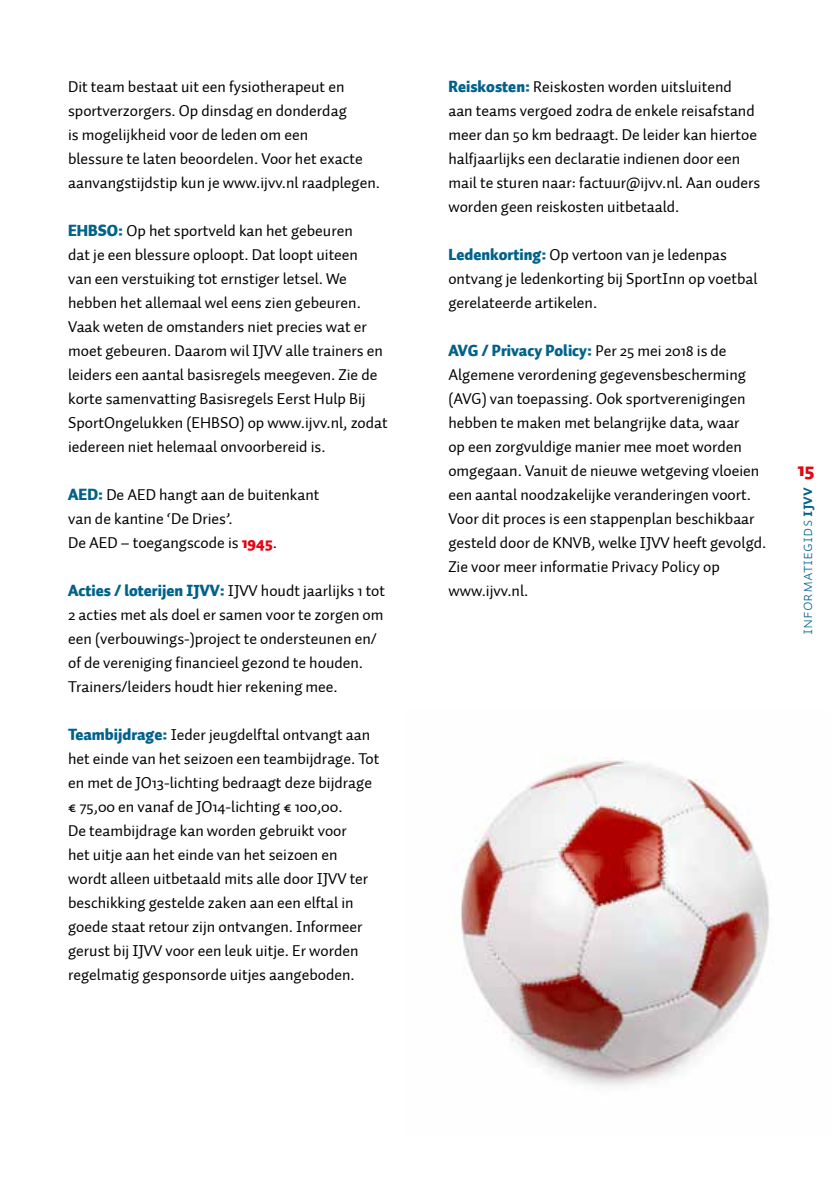
<style>
.page{position:relative;width:840px;height:1191px;background:#fff}
.page>*{position:absolute;margin:0;border:0;box-sizing:border-box;transform-origin:0 0}
.t1{font:900 20px "Auto 2";color:#e30613}
.t2{font:16px/24px "Auto 1";color:#000}
.t3{font:16px "Auto 2 Light Sm Cp";letter-spacing:-.005em;color:#00628b}
.s1{font-weight:900;color:#00628b}
.s2{font-weight:900;color:#e30613}
.s3{font-family:"Auto 2 Bold Sm Cp"}
</style>
<div class="page">
<img style="left:451px;top:757px;width:319px;height:329px">
<p class="t2" style="left:68px;top:75px;width:313px">Dit team bestaat uit een fysiotherapeut en sportverzorgers. Op dinsdag en donderdag<br>is mogelijkheid voor de leden om een<br>blessure te laten beoordelen. Voor het exacte aanvangstijdstip kun je www.ijvv.nl raadplegen.</p>
<p class="t2" style="left:68px;top:219px;width:321px"><span class="s1">EHBSO:</span> Op het sportveld kan het gebeuren<br>dat je een blessure oploopt. Dat loopt uiteen<br>van een verstuiking tot ernstiger letsel. We hebben het allemaal wel eens zien gebeuren.<br>Vaak weten de omstanders niet precies wat er moet gebeuren. Daarom wil IJVV alle trainers en leiders een aantal basisregels meegeven. Zie de korte samenvatting Basisregels Eerst Hulp Bij SportOngelukken (EHBSO) op www.ijvv.nl, zodat iedereen niet helemaal onvoorbereid is.</p>
<p class="t2" style="left:68px;top:483px;width:253px"><span class="s1">AED:</span> De AED hangt aan de buitenkant van de kantine ‘De Dries’.<br>De AED – toegangscode is <span class="s2">1945</span>.</p>
<p class="t2" style="left:68px;top:579px;width:318px"><span class="s1">Acties / loterijen IJVV:</span> IJVV houdt jaarlijks 1 tot 2 acties met als doel er samen voor te zorgen om een (verbouwings-)project te ondersteunen en/ of de vereniging financieel gezond te houden.<br>Trainers/leiders houdt hier rekening mee.</p>
<p class="t2" style="left:68px;top:723px;width:312px"><span class="s1">Teambijdrage:</span> Ieder jeugdelftal ontvangt aan het einde van het seizoen een teambijdrage. Tot en met de JO13-lichting bedraagt deze bijdrage € 75,00 en vanaf de JO14-lichting € 100,00.<br>De teambijdrage kan worden gebruikt voor<br>het uitje aan het einde van het seizoen en wordt alleen uitbetaald mits alle door IJVV ter beschikking gestelde zaken aan een elftal in goede staat retour zijn ontvangen. Informeer gerust bij IJVV voor een leuk uitje. Er worden regelmatig gesponsorde uitjes aangeboden.</p>
<p class="t2" style="left:448px;top:75px;width:313px"><span class="s1">Reiskosten:</span> Reiskosten worden uitsluitend<br>aan teams vergoed zodra de enkele reisafstand meer dan 50 km bedraagt. De leider kan hiertoe halfjaarlijks een declaratie indienen door een mail te sturen naar: factuur@ijvv.nl. Aan ouders worden geen reiskosten uitbetaald.</p>
<p class="t2" style="left:448px;top:243px;width:310px"><span class="s1">Ledenkorting:</span> Op vertoon van je ledenpas ontvang je ledenkorting bij SportInn op voetbal gerelateerde artikelen.</p>
<p class="t2" style="left:448px;top:339px;width:319px"><span class="s1">AVG / Privacy Policy:</span> Per 25 mei 2018 is de Algemene verordening gegevensbescherming (AVG) van toepassing. Ook sportverenigingen hebben te maken met belangrijke data, waar<br>op een zorgvuldige manier mee moet worden omgegaan. Vanuit de nieuwe wetgeving vloeien een aantal noodzakelijke veranderingen voort.<br>Voor dit proces is een stappenplan beschikbaar gesteld door de KNVB, welke IJVV heeft gevolgd.<br>Zie voor meer informatie Privacy Policy op www.ijvv.nl.</p>
<p class="t1" style="left:797px;top:456px;width:18px">15</p>
<p class="t3" style="left:797px;top:635px;width:149px;rotate:-90deg">informatiegids <span class="s3">IJVV</span></p>
</div>
